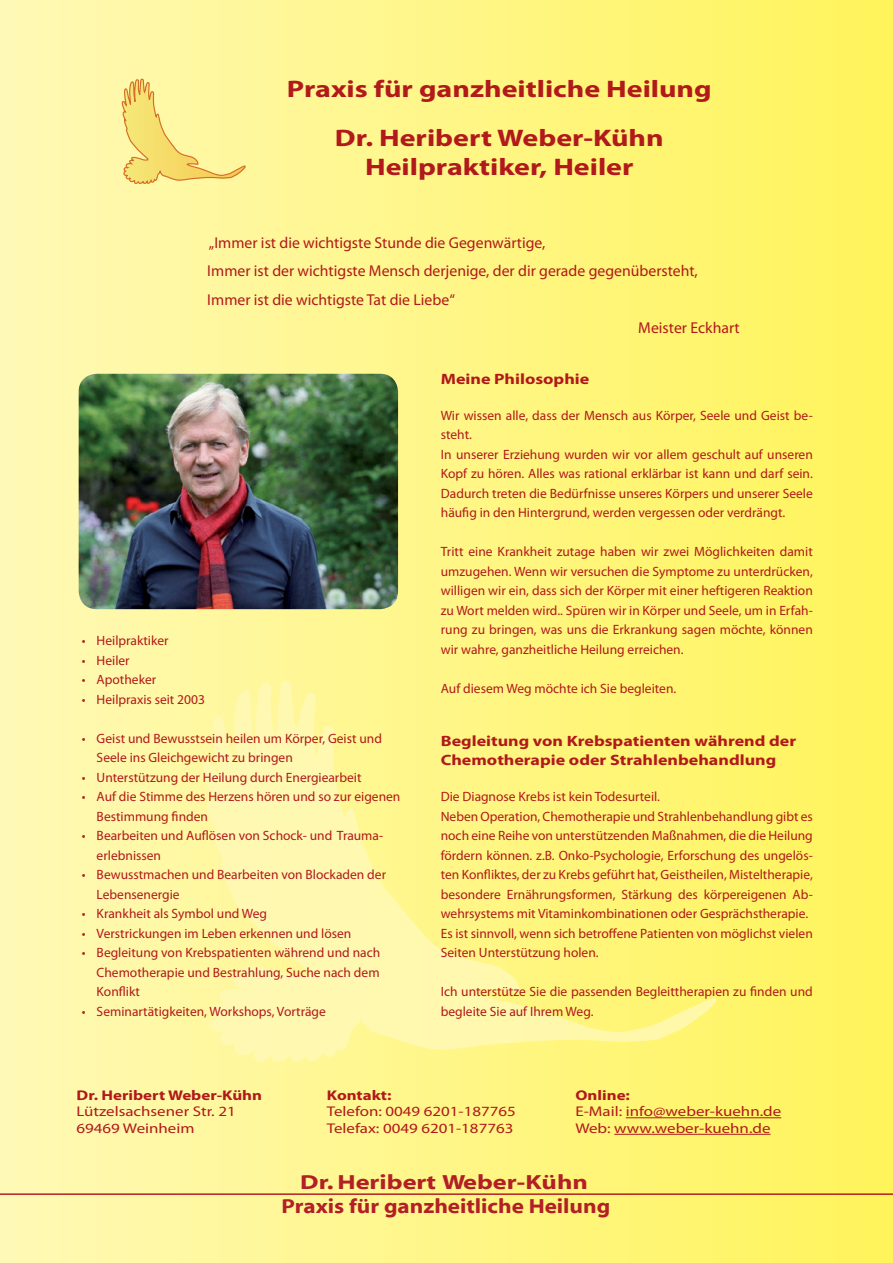
<style>
.page{position:relative;width:893px;height:1263px;background:#fff}
.page>*{position:absolute;margin:0;border:0;box-sizing:border-box;transform-origin:0 0}
.t1{font:700 24px/49.8px "Myriad Pro";color:#b1191b;text-align:center;scale:1.25 1}
.t2{font:20.55px/24px "Myriad Bd Web";color:#b21f26;text-align:center;scale:1.25 1}
.t3{font:15.75px "Myriad Pro";color:#b1191b}
.t4{font:700 15px/19.5px "Myriad Pro";color:#b1191b;scale:1.2 1}
.t5{font:14.1px/16.5px "Myriad Pro";color:#b1191b;scale:1.2 1}
.t6{font:700 14.1px "Myriad Pro";color:#b1191b;scale:1.2 1}
.t7{font:13.5px/19.5px "Myriad Pro";color:#b1191b}
</style>
<div class="page">
<div style="left:0;top:0;width:893px;height:1263px;background:linear-gradient(to right,#fff9b6,#fff45a)"></div>
<svg style="left:121px;top:76px;width:126px;height:109px"></svg>
<hr style="left:0;top:1193px;width:893px;height:2px;background:#b21f26">
<svg style="left:202px;top:680px;width:516px;height:383px"></svg>
<img style="left:79px;top:374px;width:319px;height:235px">
<hr style="left:626px;top:1117px;width:155px;height:1px;background:#b1191b">
<hr style="left:614px;top:1134px;width:156px;height:1px;background:#b1191b">
<h1 class="t1" style="left:287px;top:63px;width:341px">Praxis für ganzheitliche Heilung<br>Dr. Heribert Weber-Kühn</h1>
<h1 class="t1" style="left:365px;top:141px;width:216px">Heilpraktiker, Heiler</h1>
<p class="t3" style="left:209px;top:233px;width:338px">„Immer ist die wichtigste Stunde die Gegenwärtige,</p>
<p class="t3" style="left:207px;top:261px;width:492px">Immer ist der wichtigste Mensch derjenige, der dir gerade gegenübersteht,</p>
<p class="t3" style="left:207px;top:290px;width:249px">Immer ist die wichtigste Tat die Liebe“</p>
<p class="t3" style="left:638px;top:318px;width:103px">Meister Eckhart</p>
<p class="t7" style="left:82px;top:630px;width:88px">• Heilpraktiker</p>
<p class="t7" style="left:82px;top:650px;width:49px">• Heiler</p>
<p class="t7" style="left:82px;top:669px;width:76px">• Apotheker</p>
<p class="t7" style="left:82px;top:689px;width:125px">• Heilpraxis seit 2003</p>
<p class="t7" style="left:97px;top:728px;width:287px;text-indent:-15px">• Geist und Bewusstsein heilen um Körper, Geist und<br>Seele ins Gleichgewicht zu bringen</p>
<p class="t7" style="left:82px;top:767px;width:281px">• Unterstützung der Heilung durch Energiearbeit</p>
<p class="t7" style="left:97px;top:786px;width:305px;text-indent:-15px">• Auf die Stimme des Herzens hören und so zur eigenen<br>Bestimmung finden</p>
<p class="t7" style="left:97px;top:825px;width:288px;text-indent:-15px">• Bearbeiten und Auflösen von Schock- und Trauma&shy;erlebnissen</p>
<p class="t7" style="left:97px;top:864px;width:291px;text-indent:-15px">• Bewusstmachen und Bearbeiten von Blockaden der<br>Lebensenergie</p>
<p class="t7" style="left:82px;top:903px;width:187px">• Krankheit als Symbol und Weg</p>
<p class="t7" style="left:82px;top:923px;width:271px">• Verstrickungen im Leben erkennen und lösen</p>
<p class="t7" style="left:97px;top:942px;width:285px;text-align:justify;text-indent:-15px">• Begleitung von Krebspatienten während und nach Chemotherapie und Bestrahlung, Suche nach dem Konflikt</p>
<p class="t7" style="left:82px;top:1001px;width:245px">• Seminartätigkeiten, Workshops, Vorträge</p>
<p class="t4" style="left:441px;top:369px;width:125px">Meine Philosophie</p>
<p class="t7" style="left:441px;top:405px;width:374px">Wir wissen alle, dass der Mensch aus Körper, Seele und Geist be&shy;steht.<br>In unserer Erziehung wurden wir vor allem geschult auf unseren Kopf zu hören. Alles was rational erklärbar ist kann und darf sein.<br>Dadurch treten die Bedürfnisse unseres Körpers und unserer Seele häufig in den Hintergrund, werden vergessen oder verdrängt.</p>
<p class="t7" style="left:441px;top:542px;width:374px;text-align:justify">Tritt eine Krankheit zutage haben wir zwei Möglichkeiten damit umzugehen. Wenn wir versuchen die Symptome zu unterdrücken, willigen wir ein, dass sich der Körper mit einer heftigeren Reaktion zu Wort melden wird.. Spüren wir in Körper und Seele, um in Erfah&shy;rung zu bringen, was uns die Erkrankung sagen möchte, können wir wahre, ganzheitliche Heilung erreichen.</p>
<p class="t7" style="left:441px;top:678px;width:237px">Auf diesem Weg möchte ich Sie begleiten.</p>
<p class="t4" style="left:441px;top:730px;width:298px">Begleitung von Krebspatienten während der<br>Chemotherapie oder Strahlenbehandlung</p>
<p class="t7" style="left:441px;top:786px;width:374px">Die Diagnose Krebs ist kein Todesurteil.<br>Neben Operation, Chemotherapie und Strahlenbehandlung gibt es noch eine Reihe von unterstützenden Maßnahmen, die die Heilung fördern können. z.B. Onko-Psychologie, Erforschung des ungelös&shy;ten Konfliktes, der zu Krebs geführt hat, Geistheilen, Misteltherapie, besondere Ernährungsformen, Stärkung des körpereigenen Ab&shy;wehrsystems mit Vitaminkombinationen oder Gesprächstherapie.<br>Es ist sinnvoll, wenn sich betroffene Patienten von möglichst vielen Seiten Unterstützung holen.</p>
<p class="t7" style="left:441px;top:981px;width:373px">Ich unterstütze Sie die passenden Begleittherapien zu finden und begleite Sie auf Ihrem Weg.</p>
<p class="t6" style="left:77px;top:1086px;width:156px">Dr. Heribert Weber-Kühn</p>
<p class="t5" style="left:77px;top:1103px;width:134px">Lützelsachsener Str. 21<br>69469 Weinheim</p>
<p class="t6" style="left:327px;top:1086px;width:55px">Kontakt:</p>
<p class="t5" style="left:327px;top:1103px;width:159px">Telefon: 0049 6201-187765<br>Telefax: 0049 6201-187763</p>
<p class="t6" style="left:575px;top:1086px;width:47px">Online:</p>
<p class="t5" style="left:575px;top:1103px;width:173px">E-Mail: info@weber-kuehn.de<br>Web: www.weber-kuehn.de</p>
<h2 class="t2" style="left:281px;top:1171px;width:265px">Dr. Heribert Weber-Kühn<br>Praxis für ganzheitliche Heilung</h2>
</div>
